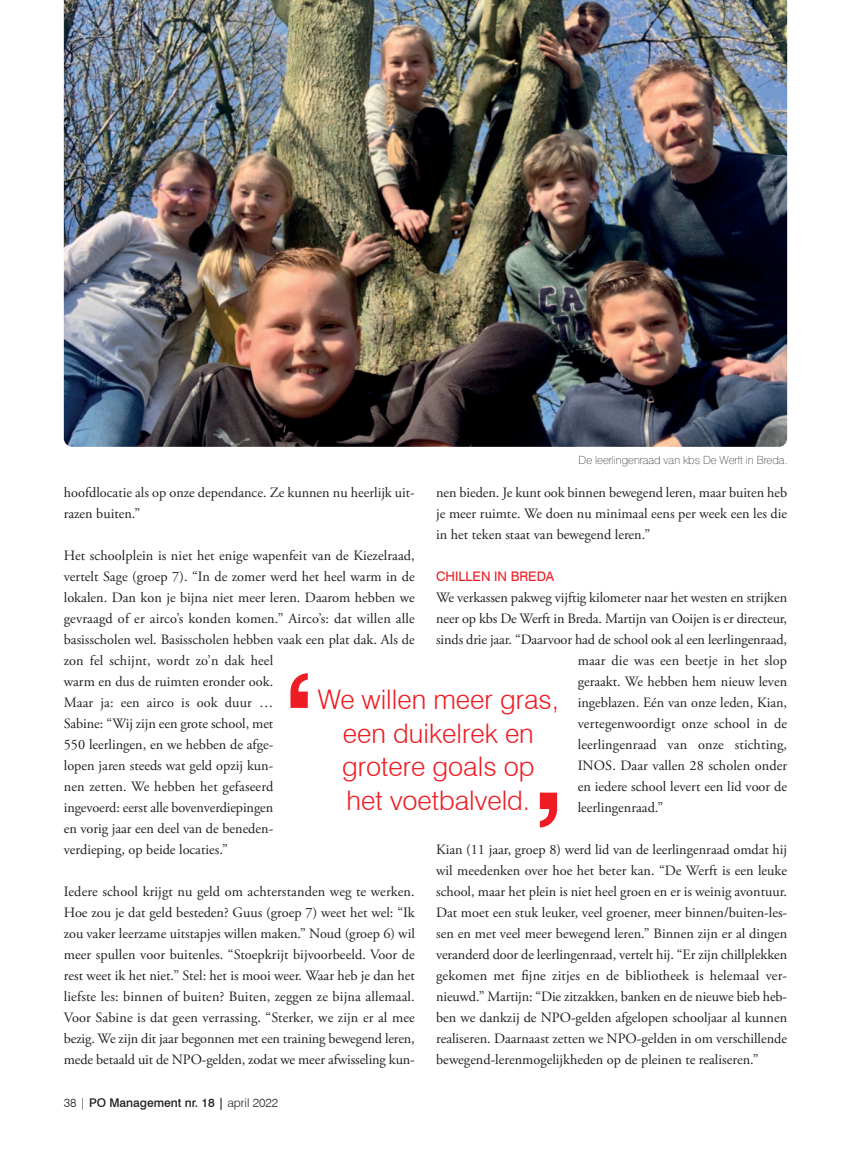
<style>
.page{position:relative;width:851px;height:1149px;background:#fff}
.page>*{position:absolute;margin:0;border:0;box-sizing:border-box;transform-origin:0 0}
.t1{font:700 126.6px "Swiss 721 BT";color:#ee1d23}
.t2{font:300 27px "Swiss 721 BT";color:#ee1d23}
.t3{font:14.25px/21px "Adobe Garamond Pro";color:#231f20;text-align:justify}
.t4{font:13.2px "Swiss 721 BT";color:#ee1d23}
.t5{font:500 12px "Swiss 721 BT";color:#231f20}
.t6{font:100 11.25px "Swiss 721 BT";color:#231f20}
.s1{font-weight:300}
</style>
<div class="page">
<img style="left:64px;top:0;width:723px;height:446px">
<p class="t6" style="left:578px;top:455px;width:210px">De leerlingenraad van kbs De Werft in Breda.</p>
<p class="t3" style="left:64px;top:483px;width:352px">hoofdlocatie als op onze dependance. Ze kunnen nu heerlijk uit&shy;razen buiten.”</p>
<p class="t3" style="left:64px;top:546px;width:352px;text-align:left">Het schoolplein is niet het enige wapenfeit van de Kiezelraad, vertelt Sage (groep 7). “In de zomer werd het heel warm in de lokalen. Dan kon je bijna niet meer leren. Daarom hebben we gevraagd of er airco’s konden komen.” Airco’s: dat willen alle basisscholen wel. Basisscholen hebben vaak een plat dak. Als de zon fel schijnt, wordt zo’n dak heel<br>warm en dus de ruimten eronder ook.<br>Maar ja: een airco is ook duur …<br>Sabine: “Wij zijn een grote school, met<br>550 leerlingen, en we hebben de afge-<br>lopen jaren steeds wat geld opzij kun-<br>nen zetten. We hebben het gefaseerd<br>ingevoerd: eerst alle bovenverdiepingen<br>en vorig jaar een deel van de beneden-<br>verdieping, op beide locaties.”</p>
<p class="t3" style="left:64px;top:882px;width:352px">Iedere school krijgt nu geld om achterstanden weg te werken.<br>Hoe zou je dat geld besteden? Guus (groep 7) weet het wel: “Ik zou vaker leerzame uitstapjes willen maken.” Noud (groep 6) wil meer spullen voor buitenles. “Stoepkrijt bijvoorbeeld. Voor de rest weet ik het niet.” Stel: het is mooi weer. Waar heb je dan het liefste les: binnen of buiten? Buiten, zeggen ze bijna allemaal.<br>Voor Sabine is dat geen verrassing. “Sterker, we zijn er al mee bezig. We zijn dit jaar begonnen met een training bewegend leren, mede betaald uit de NPO-gelden, zodat we meer afwisseling kun-</p>
<p class="t3" style="left:436px;top:483px;width:352px">nen bieden. Je kunt ook binnen bewegend leren, maar buiten heb je meer ruimte. We doen nu minimaal eens per week een les die in het teken staat van bewegend leren.”</p>
<p class="t4" style="left:436px;top:568px;width:120px">CHILLEN IN BREDA</p>
<p class="t3" style="left:436px;top:588px;width:352px">We verkassen pakweg vijftig kilometer naar het westen en strijken</p>
<p class="t3" style="left:436px;top:609px;width:352px">neer op kbs De Werft in Breda. Martijn van Ooijen is er directeur,</p>
<p class="t3" style="left:436px;top:630px;width:352px">sinds drie jaar. “Daarvoor had de school ook al een leerlingenraad,</p>
<p class="t3" style="left:577px;top:651px;width:211px">maar die was een beetje in het slop</p>
<p class="t3" style="left:577px;top:672px;width:211px">geraakt. We hebben hem nieuw leven</p>
<p class="t3" style="left:577px;top:693px;width:211px">ingeblazen. Eén van onze leden, Kian,</p>
<p class="t3" style="left:577px;top:714px;width:211px">vertegenwoordigt onze school in de</p>
<p class="t3" style="left:577px;top:735px;width:211px">leerlingenraad van onze stichting,</p>
<p class="t3" style="left:577px;top:756px;width:211px">INOS. Daar vallen 28 scholen onder</p>
<p class="t3" style="left:577px;top:777px;width:211px">en iedere school levert een lid voor de</p>
<p class="t3" style="left:577px;top:798px;width:87px">leerlingenraad.”</p>
<p class="t3" style="left:436px;top:840px;width:352px">Kian (11 jaar, groep 8) werd lid van de leerlingenraad omdat hij wil meedenken over hoe het beter kan. “De Werft is een leuke school, maar het plein is niet heel groen en er is weinig avontuur.<br>Dat moet een stuk leuker, veel groener, meer binnen/buiten-les&shy;sen en met veel meer bewegend leren.” Binnen zijn er al dingen veranderd door de leerlingenraad, vertelt hij. “Er zijn chillplekken gekomen met fijne zitjes en de bibliotheek is helemaal ver&shy;nieuwd.” Martijn: “Die zitzakken, banken en de nieuwe bieb heb&shy;ben we dankzij de NPO-gelden afgelopen schooljaar al kunnen realiseren. Daarnaast zetten we NPO-gelden in om verschillende bewegend-lerenmogelijkheden op de pleinen te realiseren.”</p>
<p class="t1" style="left:282px;top:644px;width:34px">‘</p>
<p class="t2" style="left:318px;top:682px;width:243px">We willen meer gras,</p>
<p class="t2" style="left:343px;top:716px;width:192px">een duikelrek en</p>
<p class="t2" style="left:342px;top:750px;width:194px">grotere goals op</p>
<p class="t2" style="left:346px;top:783px;width:185px">het voetbalveld.</p>
<p class="t1" style="left:532px;top:761px;width:34px">’</p>
<p class="t5" style="left:64px;top:1094px;width:216px"><span class="s1">38 |</span> PO Management nr. 18 | <span class="s1">april 2022</span></p>
</div>
